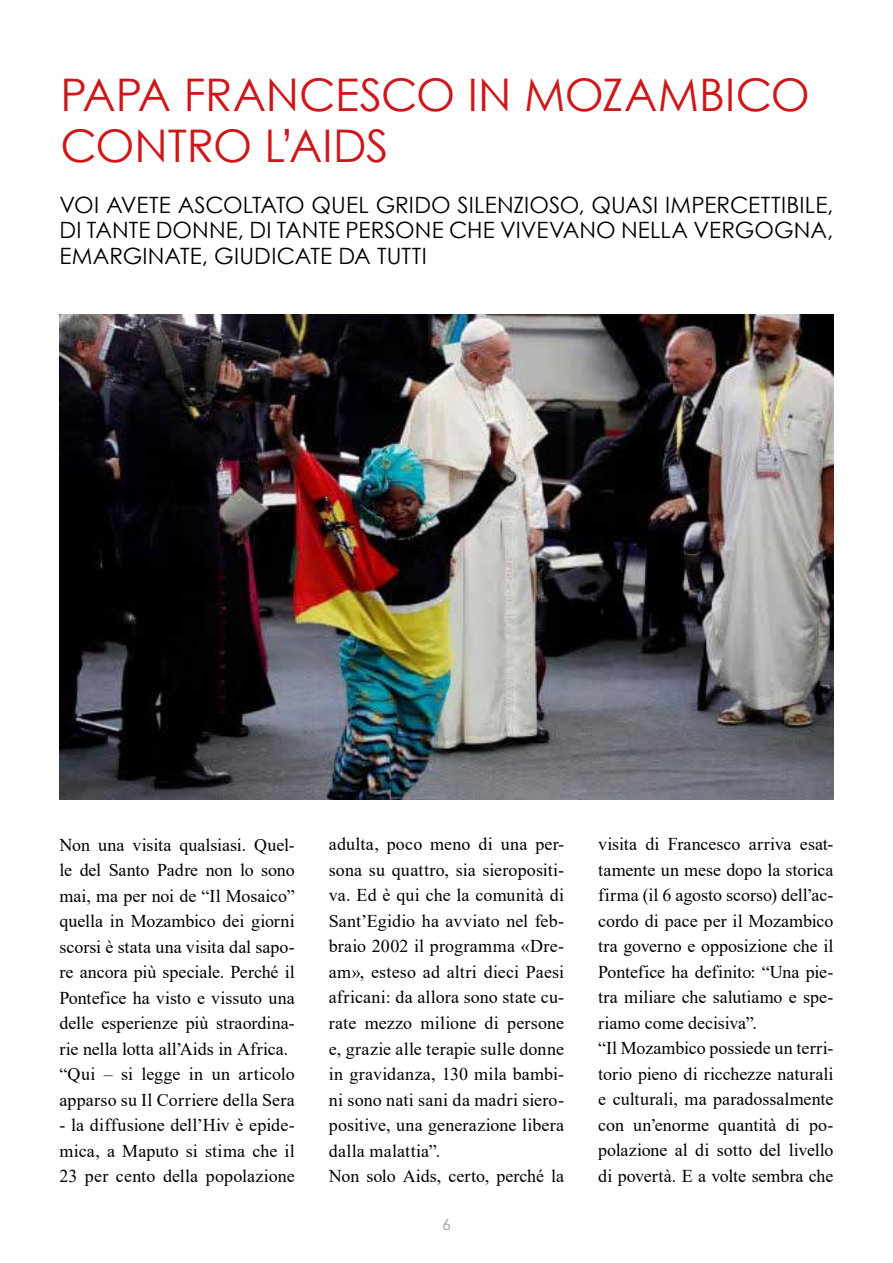
<style>
.page{position:relative;width:893px;height:1263px;background:#fff}
.page>*{position:absolute;margin:0;border:0;box-sizing:border-box;transform-origin:0 0}
.t1{font:45px/51px "Century Gothic";letter-spacing:-.005em;color:#cd171a}
.t2{font:22.5px "Century Gothic";color:#000}
.t3{font:18px/25.5px "Times New Roman";letter-spacing:.005em;color:#000}
.t4{font:15.75px "Century Gothic";color:#9d9d9c}
</style>
<div class="page">
<img style="left:60px;top:315px;width:773px;height:484px">
<h1 class="t1" style="left:60px;top:68px;width:751px">PAPA FRANCESCO IN MOZAMBICO<br>CONTRO L’AIDS</h1>
<p class="t2" style="left:60px;top:189px;width:61px">VOI AVETE</p>
<p class="t2" style="left:178px;top:189px;width:15px">ASCOLTATO</p>
<p class="t2" style="left:311px;top:189px;width:33px">QUEL</p>
<p class="t2" style="left:376px;top:189px;width:34px">GRIDO</p>
<p class="t2" style="left:458px;top:189px;width:14px">SILENZIOSO</p>
<p class="t2" style="left:578px;top:189px;width:45px">, QUASI</p>
<p class="t2" style="left:665px;top:189px;width:13px">IMPERCETTIBILE</p>
<p class="t2" style="left:827px;top:189px;width:8px">,</p>
<p class="t2" style="left:60px;top:214px;width:41px">DI TANTE</p>
<p class="t2" style="left:156px;top:214px;width:17px">DONNE</p>
<p class="t2" style="left:238px;top:214px;width:53px">, DI TANTE</p>
<p class="t2" style="left:346px;top:214px;width:15px">PERSONE</p>
<p class="t2" style="left:449px;top:214px;width:16px">CHE</p>
<p class="t2" style="left:500px;top:214px;width:16px">VIVEVANO</p>
<p class="t2" style="left:621px;top:214px;width:14px">NELLA</p>
<p class="t2" style="left:693px;top:214px;width:141px">VERGOGNA,</p>
<p class="t2" style="left:60px;top:240px;width:17px">EMAR</p>
<p class="t2" style="left:123px;top:240px;width:33px">GINATE</p>
<p class="t2" style="left:202px;top:240px;width:46px">, GIUDICATE</p>
<p class="t2" style="left:338px;top:240px;width:50px">DA TUTTI</p>
<p class="t3" style="left:60px;top:831px;width:237px">Non una visita qualsiasi. Quel&shy;le del Santo Padre non lo sono mai, ma per noi de “Il Mosaico” quella in Mozambico dei giorni scorsi è stata una visita dal sapo&shy;re ancora più speciale. Perché il<br>Pontefice ha visto e vissuto una delle esperienze più straordina&shy;rie nella lotta all’Aids in Africa. “Qui – si legge in un articolo apparso su Il Corriere della Sera</p>
<p class="t3" style="left:60px;top:1112px;width:237px;text-align:justify">- la diffusione dell’Hiv è epide&shy;mica, a Maputo si stima che il 23 per cento della popolazione</p>
<p class="t3" style="left:329px;top:831px;width:237px">adulta, poco meno di una per&shy;sona su quattro, sia sieropositi&shy;va. Ed è qui che la comunità di<br>Sant’Egidio ha avviato nel feb&shy;braio 2002 il programma «Dre&shy;am», esteso ad altri dieci Paesi africani: da allora sono state cu&shy;rate mezzo milione di persone e, grazie alle terapie sulle donne in gravidanza, 130 mila bambi&shy;ni sono nati sani da madri siero&shy;positive, una generazione libera dalla malattia”.<br>Non solo Aids, certo, perché la</p>
<p class="t3" style="left:598px;top:831px;width:237px">visita di Francesco arriva esat&shy;tamente un mese dopo la storica firma (il 6 agosto scorso) dell’ac&shy;cordo di pace per il Mozambico tra governo e opposizione che il<br>Pontefice ha definito: “Una pie&shy;tra miliare che salutiamo e spe&shy;riamo come decisiva”.<br>“Il Mozambico possiede un terri&shy;torio pieno di ricchezze naturali e culturali, ma paradossalmente con un’enorme quantità di po&shy;polazione al di sotto del livello di povertà. E a volte sembra che</p>
<p class="t4" style="left:442px;top:1213px;width:10px">6</p>
</div>
